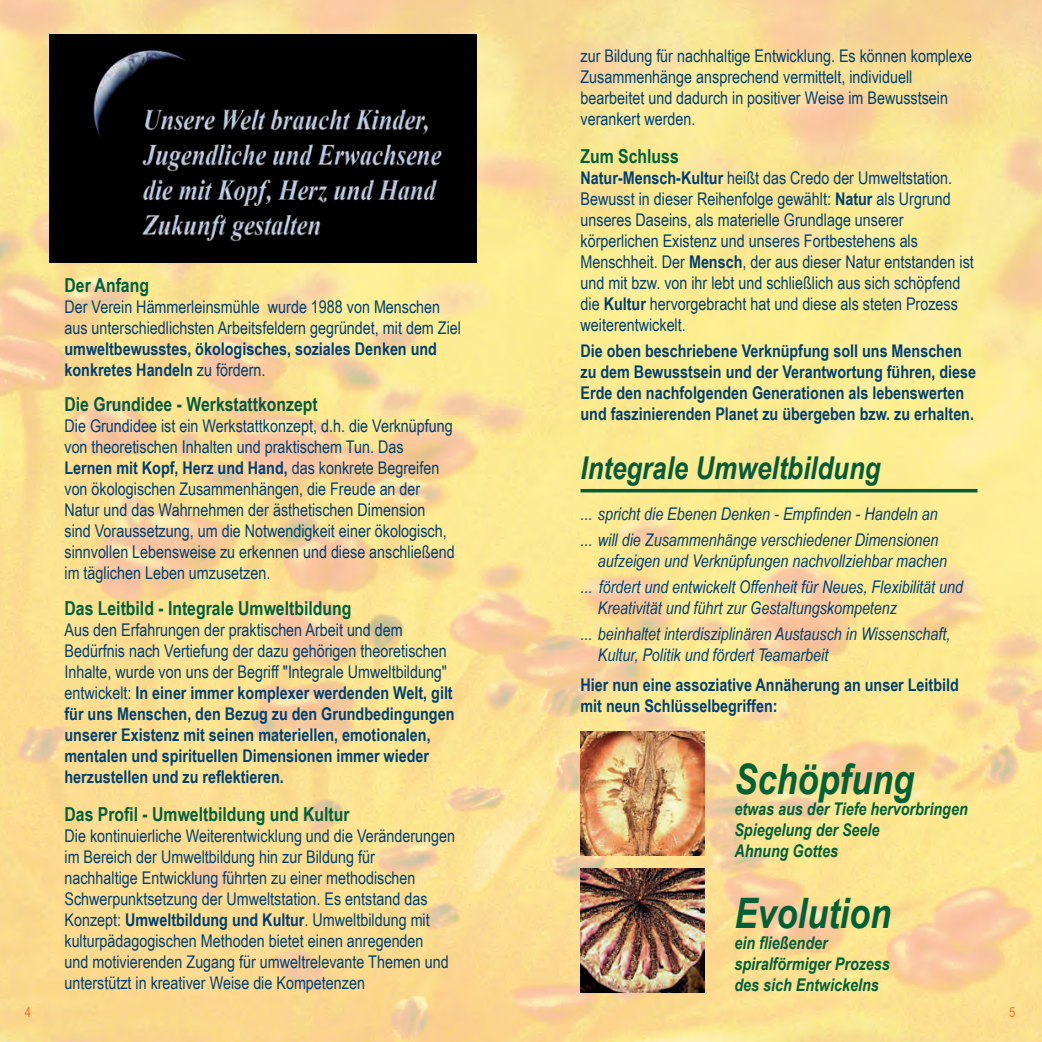
<style>
.page{position:relative;width:1042px;height:1042px;background:#fff}
.page>*{position:absolute;margin:0;border:0;box-sizing:border-box;transform-origin:0 0}
.t1{font:italic 700 42px "Arial Narrow";color:#006137}
.t2{font:italic 700 31.5px "Arial Narrow";color:#055b3a}
.t3{font:700 19.25px "Arial Narrow";color:#006137}
.t4{font:700 19.25px "Arial Narrow";color:#055b3a}
.t5{font:17.5px/21px "Arial Narrow";color:#004071}
.t6{font:700 17.5px/21px "Arial Narrow";color:#004071}
.t7{font:italic 17.5px/25.9px "Arial Narrow";color:#004071}
.t8{font:italic 700 17.5px/21px "Arial Narrow";color:#006137}
.t9{font:14px "Arial Narrow";color:#ec7b2a}
.s1{font-weight:400}
.s2{font-weight:700}
</style>
<div class="page">
<img style="left:0;top:0;width:1042px;height:1042px">
<hr style="left:580px;top:489px;width:397px;height:3px;background:#055b3a">
<img style="left:50px;top:35px;width:426px;height:228px">
<img style="left:580px;top:732px;width:124px;height:124px">
<img style="left:580px;top:868px;width:124px;height:124px">
<p class="t3" style="left:64px;top:270px;width:86px">Der Anfang</p>
<p class="t5" style="left:64px;top:295px;width:398px">Der Verein Hämmerleinsmühle wurde 1988 von Menschen aus unterschiedlichsten Arbeitsfeldern gegründet, mit dem Ziel</p>
<p class="t6" style="left:64px;top:337px;width:374px">umweltbewusstes, ökologisches, soziales Denken und konkretes Handeln <span class="s1">zu fördern.</span></p>
<p class="t4" style="left:64px;top:390px;width:255px">Die Grundidee - Werkstattkonzept</p>
<p class="t5" style="left:64px;top:415px;width:392px">Die Grundidee ist ein Werkstattkonzept, d.h. die Verknüpfung von theoretischen Inhalten und praktischem Tun. Das <span class="s2">Lernen mit Kopf, Herz und Hand,</span> das konkrete Begreifen von ökologischen Zusammenhängen, die Freude an der Natur und das Wahrnehmen der ästhetischen Dimension sind Voraussetzung, um die Notwendigkeit einer ökologisch, sinnvollen Lebensweise zu erkennen und diese anschließend im täglichen Leben umzusetzen.</p>
<p class="t3" style="left:64px;top:594px;width:288px">Das Leitbild - Integrale Umweltbildung</p>
<p class="t6" style="left:64px;top:619px;width:391px"><span class="s1">Aus den Erfahrungen der praktischen Arbeit und dem Bedürfnis nach Vertiefung der dazu gehörigen theoretischen Inhalte, wurde von uns der Begriff "Integrale Umweltbildung" entwickelt:</span> In einer immer komplexer werdenden Welt, gilt für uns Menschen, den Bezug zu den Grundbedingungen unserer Existenz mit seinen materiellen, emotionalen, mentalen und spirituellen Dimensionen immer wieder herzustellen und zu reflektieren.</p>
<p class="t3" style="left:64px;top:799px;width:287px">Das Profil - Umweltbildung und Kultur</p>
<p class="t5" style="left:64px;top:825px;width:392px">Die kontinuierliche Weiterentwicklung und die Veränderungen im Bereich der Umweltbildung hin zur Bildung für<br>nachhaltige Entwicklung führten zu einer methodischen Schwerpunktsetzung der Umweltstation. Es entstand das Konzept: <span class="s2">Umweltbildung und Kultur</span>. Umweltbildung mit kulturpädagogischen Methoden bietet einen anregenden<br>und motivierenden Zugang für umweltrelevante Themen und unterstützt in kreativer Weise die Kompetenzen</p>
<p class="t5" style="left:580px;top:45px;width:393px">zur Bildung für nachhaltige Entwicklung. Es können komplexe Zusammenhänge ansprechend vermittelt, individuell bearbeitet und dadurch in positiver Weise im Bewusstsein verankert werden.</p>
<p class="t3" style="left:580px;top:142px;width:100px">Zum Schluss</p>
<p class="t5" style="left:580px;top:167px;width:395px"><span class="s2">Natur-Mensch-Kultur</span> heißt das Credo der Umweltstation.<br>Bewusst in dieser Reihenfolge gewählt: <span class="s2">Natur</span> als Urgrund unseres Daseins, als materielle Grundlage unserer körperlichen Existenz und unseres Fortbestehens als Menschheit. Der <span class="s2">Mensch</span>, der aus dieser Natur entstanden ist und mit bzw. von ihr lebt und schließlich aus sich schöpfend die <span class="s2">Kultur</span> hervorgebracht hat und diese als steten Prozess weiterentwickelt.</p>
<p class="t6" style="left:580px;top:340px;width:397px">Die oben beschriebene Verknüpfung soll uns Menschen zu dem Bewusstsein und der Verantwortung führen, diese Erde den nachfolgenden Generationen als lebenswerten und faszinierenden Planet zu übergeben bzw. zu erhalten.</p>
<h2 class="t2" style="left:580px;top:444px;width:301px">Integrale Umweltbildung</h2>
<p class="t7" style="left:580px;top:500px;width:359px">... spricht die Ebenen Denken - Empfinden - Handeln an ... will die Zusammenhänge verschiedener Dimensionen</p>
<p class="t7" style="left:580px;top:547px;width:384px;text-align:center">aufzeigen und Verknüpfungen nachvollziehbar machen<br>... fördert und entwickelt Offenheit für Neues, Flexibilität und</p>
<p class="t7" style="left:580px;top:594px;width:371px;text-indent:17px">Kreativität und führt zur Gestaltungskompetenz<br>... beinhaltet interdisziplinären Austausch in Wissenschaft,</p>
<p class="t7" style="left:598px;top:641px;width:232px">Kultur, Politik und fördert Teamarbeit</p>
<p class="t6" style="left:580px;top:674px;width:380px">Hier nun eine assoziative Annäherung an unser Leitbild mit neun Schlüsselbegriffen:</p>
<h1 class="t1" style="left:734px;top:747px;width:181px">Schöpfung</h1>
<p class="t8" style="left:734px;top:797px;width:235px">etwas aus der Tiefe hervorbringen<br>Spiegelung der Seele<br>Ahnung Gottes</p>
<h1 class="t1" style="left:734px;top:882px;width:158px">Evolution</h1>
<p class="t8" style="left:734px;top:932px;width:157px">ein fließender spiralförmiger Prozess des sich Entwickelns</p>
<p class="t9" style="left:25px;top:1002px;width:8px">4</p>
<p class="t9" style="left:1009px;top:1002px;width:8px">5</p>
</div>
